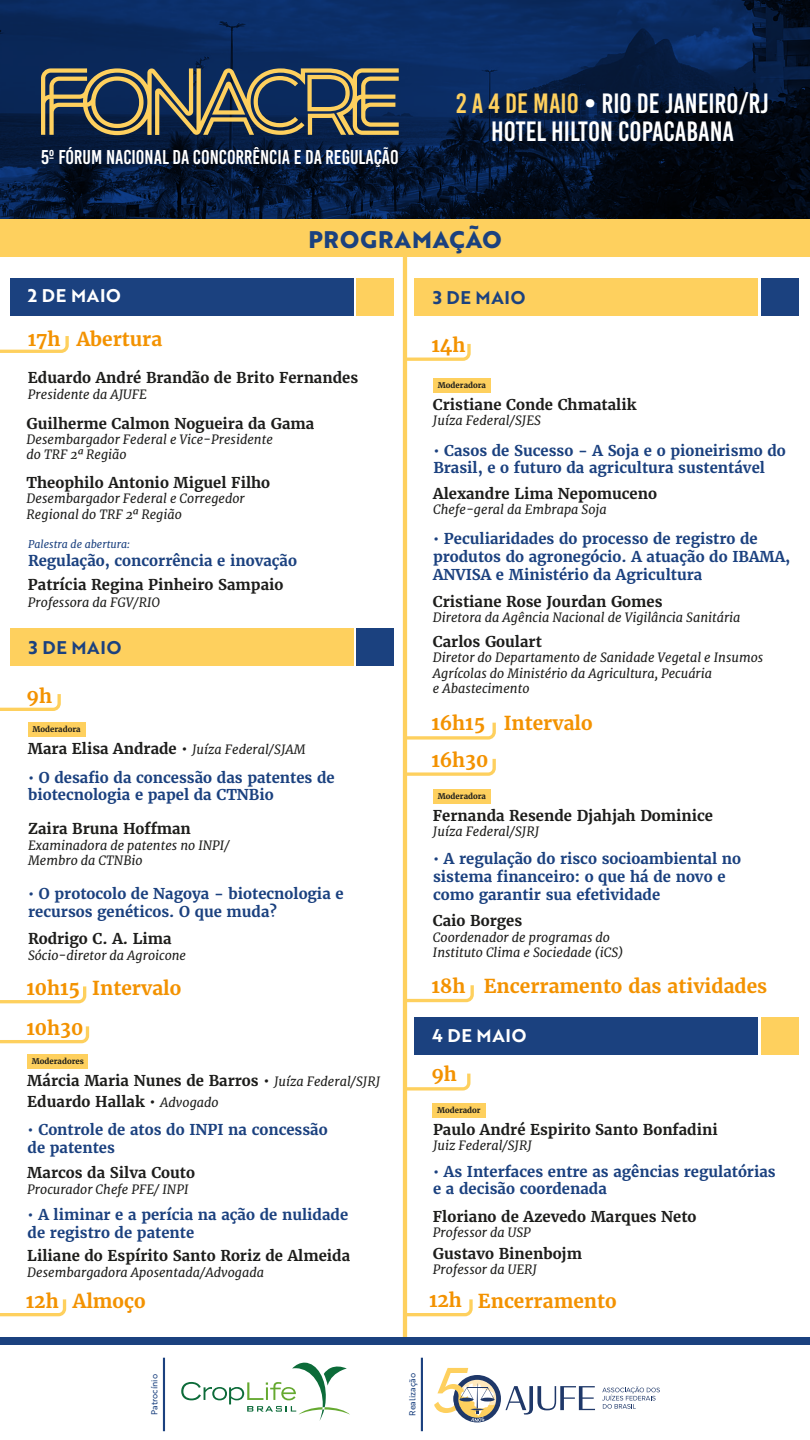
<style>
.page{position:relative;width:810px;height:1440px;background:#fff}
.page>*{position:absolute;margin:0;border:0;box-sizing:border-box;transform-origin:0 0}
.t1{font:27.9px/27.9px "Bebas Kai";color:#fff;text-align:center}
.t2{font:700 23.4px "Brother 1816 Extra";letter-spacing:.04em;color:#1b417f}
.t3{font:19.95px "Bebas Kai";color:#fff}
.t4{font:700 19.12px/36.2px "Merriweather";color:#f39200}
.t5{font:17.85px "Brother 1816 Bold";letter-spacing:.04em;color:#fff}
.t6{font:17.85px "Brother 1816 Bold";letter-spacing:.04em;color:#1b417f}
.t7{font:700 14.85px/17.9px "Merriweather";color:#1b417f}
.t8{font:700 14.85px/21px "Merriweather";color:#1d1d1b}
.t9{font:italic 12.75px/15.3px "Merriweather";color:#1d1d1b}
.t10{font:italic 10.65px "Merriweather";color:#1b417f}
.t11{font:8.48px "Brother 1816 Regular";color:#1b417f}
.t12{font:700 7.8px "Merriweather";color:#1d1d1b}
.s1{color:#fed05e}
.s2{font-weight:400;font-style:italic;font-size:12.75px}
</style>
<div class="page">
<img style="left:0;top:0;width:810px;height:220px">
<div style="left:415px;top:1018px;width:343px;height:37px;background:#1b417f"></div>
<div style="left:761px;top:1018px;width:37px;height:37px;background:#fed05e"></div>
<div style="left:415px;top:278px;width:343px;height:37px;background:#fed05e"></div>
<div style="left:761px;top:278px;width:37px;height:37px;background:#1b417f"></div>
<div style="left:11px;top:629px;width:343px;height:37px;background:#fed05e"></div>
<div style="left:357px;top:629px;width:37px;height:37px;background:#1b417f"></div>
<hr style="left:403px;top:248px;width:4px;height:1093px;background:#fed05e">
<svg style="left:0;top:694px;width:61px;height:17px"></svg>
<svg style="left:0;top:336px;width:69px;height:17px"></svg>
<svg style="left:0;top:1026px;width:89px;height:17px"></svg>
<svg style="left:407px;top:344px;width:64px;height:17px"></svg>
<svg style="left:0;top:1299px;width:66px;height:17px"></svg>
<svg style="left:0;top:986px;width:86px;height:17px"></svg>
<div style="left:28px;top:722px;width:57px;height:15px;background:#fed05e"></div>
<svg style="left:407px;top:1074px;width:63px;height:17px"></svg>
<svg style="left:407px;top:1299px;width:66px;height:17px"></svg>
<svg style="left:407px;top:723px;width:89px;height:17px"></svg>
<svg style="left:407px;top:759px;width:89px;height:17px"></svg>
<svg style="left:407px;top:985px;width:67px;height:17px"></svg>
<div style="left:11px;top:278px;width:343px;height:37px;background:#1b417f"></div>
<div style="left:357px;top:278px;width:37px;height:37px;background:#fed05e"></div>
<div style="left:0;top:1338px;width:810px;height:7px;background:#1b417f"></div>
<div style="left:27px;top:1054px;width:60px;height:14px;background:#fed05e"></div>
<div style="left:433px;top:378px;width:58px;height:14px;background:#fed05e"></div>
<div style="left:433px;top:789px;width:58px;height:14px;background:#fed05e"></div>
<div style="left:0;top:220px;width:810px;height:37px;background:#fed05e"></div>
<svg style="left:41px;top:68px;width:358px;height:67px;background:#626458"></svg>
<div style="left:433px;top:1103px;width:53px;height:15px;background:#fed05e"></div>
<svg style="left:181px;top:1362px;width:169px;height:59px"></svg>
<svg style="left:602px;top:1386px;width:58px;height:23px"></svg>
<svg style="left:434px;top:1368px;width:161px;height:54px"></svg>
<hr style="left:421px;top:1358px;width:2px;height:73px;background:#1b417f">
<hr style="left:163px;top:1358px;width:2px;height:73px;background:#1b417f">
<h3 class="t3" style="left:41px;top:147px;width:359px">5º FÓRUM NACIONAL DA CONCORRÊNCIA E DA REGULAÇÃO</h3>
<h1 class="t1" style="left:456px;top:90px;width:314px"><span class="s1">2 A 4 DE MAIO</span> • RIO DE JANEIRO/RJ<br>HOTEL HILTON COPACABANA</h1>
<h2 class="t2" style="left:308px;top:222px;width:195px">PROGRAMAÇÃO</h2>
<p class="t5" style="left:28px;top:282px;width:95px">2 DE MAIO</p>
<p class="t4" style="left:77px;top:321px;width:87px">Abertura</p>
<p class="t4" style="left:28px;top:321px;width:34px">17h</p>
<p class="t8" style="left:28px;top:368px;width:332px">Eduardo André Brandão de Brito Fernandes</p>
<p class="t9" style="left:28px;top:387px;width:120px">Presidente da AJUFE</p>
<p class="t8" style="left:27px;top:413px;width:289px">Guilherme Calmon Nogueira da Gama</p>
<p class="t9" style="left:27px;top:432px;width:248px">Desembargador Federal e Vice-Presidente do TRF 2ª Região</p>
<p class="t8" style="left:27px;top:472px;width:245px">Theophilo Antonio Miguel Filho</p>
<p class="t9" style="left:27px;top:491px;width:220px">Desembargador Federal e Corregedor<br>Regional do TRF 2ª Região</p>
<p class="t10" style="left:28px;top:538px;width:103px">Palestra de abertura:</p>
<p class="t7" style="left:28px;top:552px;width:270px">Regulação, concorrência e inovação</p>
<p class="t8" style="left:28px;top:574px;width:257px">Patrícia Regina Pinheiro Sampaio</p>
<p class="t9" style="left:28px;top:594px;width:134px">Professora da FGV/RIO</p>
<p class="t6" style="left:29px;top:634px;width:94px">3 DE MAIO</p>
<p class="t4" style="left:27px;top:677px;width:27px">9h</p>
<p class="t12" style="left:33px;top:724px;width:50px">Moderadora</p>
<p class="t8" style="left:28px;top:738px;width:279px">Mara Elisa Andrade • <span class="s2">Juíza Federal/SJAM</span></p>
<p class="t7" style="left:28px;top:768px;width:308px">• O desafio da concessão das patentes de biotecnologia e papel da CTNBio</p>
<p class="t8" style="left:28px;top:819px;width:164px">Zaira Bruna Hoffman</p>
<p class="t9" style="left:28px;top:838px;width:203px">Examinadora de patentes no INPI/<br>Membro da CTNBio</p>
<p class="t7" style="left:28px;top:885px;width:317px">• O protocolo de Nagoya - biotecnologia e recursos genéticos. O que muda?</p>
<p class="t8" style="left:28px;top:928px;width:145px">Rodrigo C. A. Lima</p>
<p class="t9" style="left:28px;top:947px;width:160px">Sócio-diretor da Agroicone</p>
<p class="t4" style="left:27px;top:970px;width:55px">10h15</p>
<p class="t4" style="left:27px;top:1010px;width:58px">10h30</p>
<p class="t12" style="left:32px;top:1056px;width:54px">Moderadores</p>
<p class="t4" style="left:92px;top:970px;width:91px">Intervalo</p>
<p class="t8" style="left:27px;top:1070px;width:355px">Márcia Maria Nunes de Barros • <span class="s2">Juíza Federal/SJRJ<br></span>Eduardo Hallak • <span class="s2">Advogado</span></p>
<p class="t7" style="left:28px;top:1121px;width:302px">• Controle de atos do INPI na concessão de patentes</p>
<p class="t8" style="left:27px;top:1162px;width:169px">Marcos da Silva Couto</p>
<p class="t9" style="left:27px;top:1181px;width:163px">Procurador Chefe PFE/ INPI</p>
<p class="t7" style="left:28px;top:1206px;width:322px">• A liminar e a perícia na ação de nulidade de registro de patente</p>
<p class="t8" style="left:27px;top:1246px;width:325px">Liliane do Espírito Santo Roriz de Almeida</p>
<p class="t9" style="left:27px;top:1265px;width:238px">Desembargadora Aposentada/Advogada</p>
<p class="t4" style="left:26px;top:1283px;width:34px">12h</p>
<p class="t4" style="left:73px;top:1283px;width:74px">Almoço</p>
<p class="t6" style="left:433px;top:284px;width:94px">3 DE MAIO</p>
<p class="t4" style="left:432px;top:327px;width:35px">14h</p>
<p class="t12" style="left:438px;top:380px;width:50px">Moderadora</p>
<p class="t8" style="left:433px;top:394px;width:205px">Cristiane Conde Chmatalik</p>
<p class="t9" style="left:433px;top:413px;width:109px">Juíza Federal/SJES</p>
<p class="t7" style="left:433px;top:441px;width:354px">• Casos de Sucesso - A Soja e o pioneirismo do<br>Brasil, e o futuro da agricultura sustentável</p>
<p class="t8" style="left:433px;top:483px;width:225px">Alexandre Lima Nepomuceno</p>
<p class="t9" style="left:433px;top:502px;width:175px">Chefe-geral da Embrapa Soja</p>
<p class="t7" style="left:433px;top:529px;width:359px">• Peculiaridades do processo de registro de produtos do agronegócio. A atuação do IBAMA,<br>ANVISA e Ministério da Agricultura</p>
<p class="t8" style="left:433px;top:591px;width:231px">Cristiane Rose Jourdan Gomes</p>
<p class="t9" style="left:433px;top:610px;width:309px">Diretora da Agência Nacional de Vigilância Sanitária</p>
<p class="t8" style="left:433px;top:631px;width:110px">Carlos Goulart</p>
<p class="t9" style="left:433px;top:650px;width:332px">Diretor do Departamento de Sanidade Vegetal e Insumos<br>Agrícolas do Ministério da Agricultura, Pecuária<br>e Abastecimento</p>
<p class="t4" style="left:431px;top:705px;width:59px">16h15<br>16h30</p>
<p class="t12" style="left:438px;top:791px;width:50px">Moderadora</p>
<p class="t4" style="left:504px;top:705px;width:91px">Intervalo</p>
<p class="t8" style="left:433px;top:805px;width:282px">Fernanda Resende Djahjah Dominice</p>
<p class="t9" style="left:433px;top:824px;width:108px">Juíza Federal/SJRJ</p>
<p class="t7" style="left:433px;top:850px;width:310px">• A regulação do risco socioambiental no sistema financeiro: o que há de novo e como garantir sua efetividade</p>
<p class="t8" style="left:433px;top:910px;width:91px">Caio Borges</p>
<p class="t9" style="left:433px;top:929px;width:192px">Coordenador de programas do<br>Instituto Clima e Sociedade (iCS)</p>
<p class="t4" style="left:431px;top:968px;width:337px">18h Encerramento das atividades</p>
<p class="t5" style="left:432px;top:1022px;width:96px">4 DE MAIO</p>
<p class="t4" style="left:431px;top:1056px;width:27px">9h</p>
<p class="t12" style="left:437px;top:1105px;width:45px">Moderador</p>
<p class="t8" style="left:433px;top:1119px;width:286px">Paulo André Espirito Santo Bonfadini</p>
<p class="t9" style="left:433px;top:1138px;width:100px">Juiz Federal/SJRJ</p>
<p class="t7" style="left:433px;top:1162px;width:344px">• As Interfaces entre as agências regulatórias e a decisão coordenada</p>
<p class="t8" style="left:433px;top:1206px;width:265px">Floriano de Azevedo Marques Neto</p>
<p class="t9" style="left:433px;top:1225px;width:99px">Professor da USP</p>
<p class="t8" style="left:433px;top:1243px;width:151px">Gustavo Binenbojm</p>
<p class="t9" style="left:433px;top:1262px;width:106px">Professor da UERJ</p>
<p class="t4" style="left:429px;top:1282px;width:34px">12h</p>
<p class="t4" style="left:478px;top:1283px;width:140px">Encerramento</p>
<p class="t11" style="left:148px;top:1415px;width:42px;rotate:-90deg">Patrocínio</p>
<p class="t11" style="left:406px;top:1416px;width:44px;rotate:-90deg">Realização</p>
</div>
